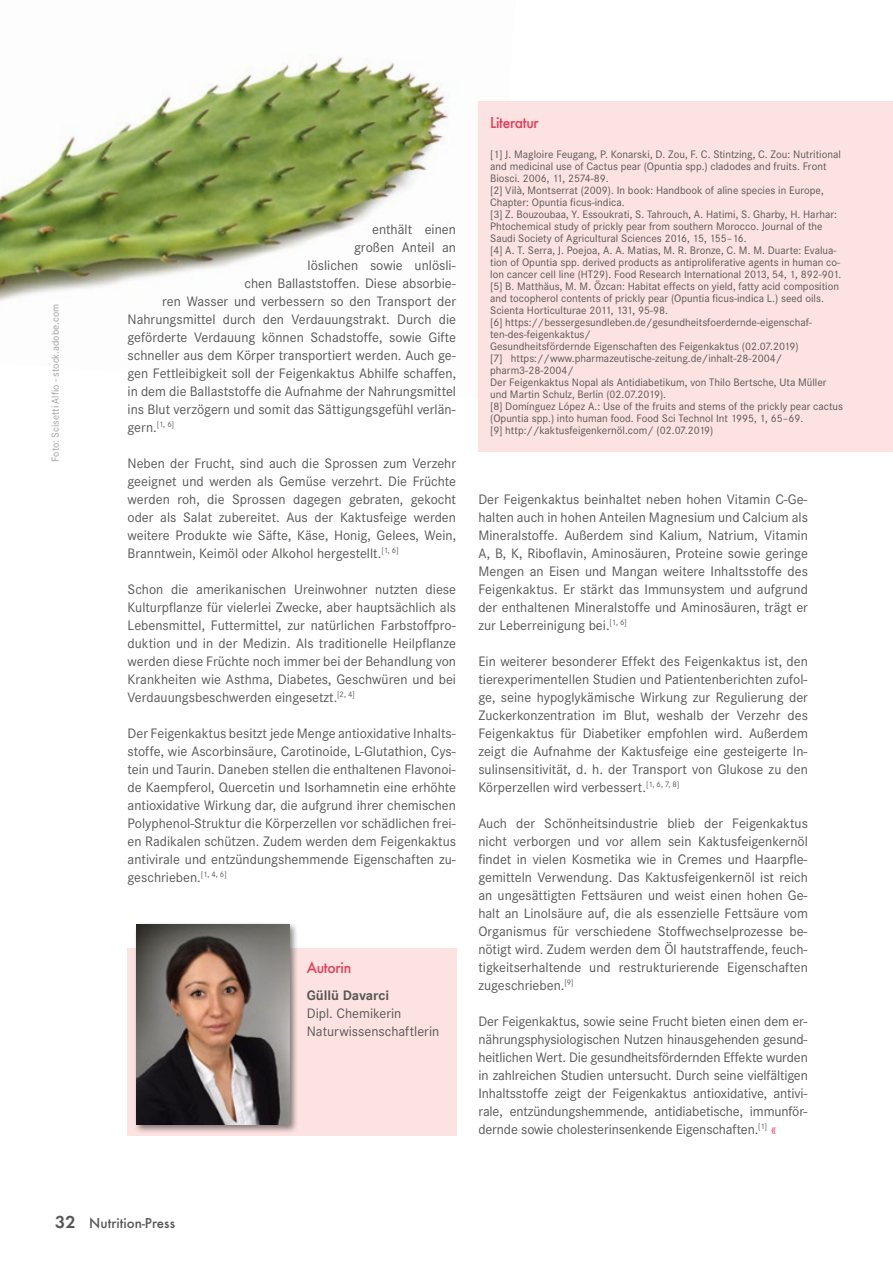
<style>
.page{position:relative;width:893px;height:1263px;background:#fff}
.page>*{position:absolute;margin:0;border:0;box-sizing:border-box;transform-origin:0 0}
.t1{font:500 16.5px "Futura T";letter-spacing:-.02em;color:#e63c57;scale:.95 1}
.t2{font:500 15px "Futura T";color:#575756}
.t3{font:14.25px/18px "Corporate S";color:#575756;text-align:justify}
.t4{font:700 14.25px "Corporate S";color:#575756}
.t5{font:11.25px/12px "Corporate S";color:#575756}
.t6{font:10.5px "Corporate S";color:#a1a1a1}
.s1{color:#e63c57}
.s2{font-weight:600;font-size:18px}
</style>
<div class="page">
<img style="left:0;top:57px;width:448px;height:244px">
<div style="left:128px;top:948px;width:329px;height:187px;background:#fce2e0"></div>
<div style="left:133px;top:922px;width:165px;height:212px;background:#000;opacity:.5"></div>
<img style="left:136px;top:925px;width:153px;height:200px">
<div style="left:478px;top:101px;width:415px;height:351px;background:#fce2e0"></div>
<p class="t6" style="left:49px;top:462px;width:159px;rotate:-90deg">Foto: Scisetti Alfio - stock.adobe.com</p>
<p class="t3" style="left:372px;top:220px;width:86px">enthält einen</p>
<p class="t3" style="left:354px;top:238px;width:104px">großen Anteil an</p>
<p class="t3" style="left:308px;top:256px;width:150px">löslichen sowie unlösli-</p>
<p class="t3" style="left:245px;top:274px;width:213px">chen Ballaststoffen. Diese absorbie-</p>
<p class="t3" style="left:162px;top:292px;width:296px">ren Wasser und verbessern so den Transport der</p>
<p class="t3" style="left:128px;top:310px;width:330px">Nahrungsmittel durch den Verdauungstrakt. Durch die</p>
<p class="t3" style="left:128px;top:328px;width:330px">geförderte Verdauung können Schadstoffe, sowie Gifte</p>
<p class="t3" style="left:128px;top:346px;width:330px">schneller aus dem Körper transportiert werden. Auch ge-</p>
<p class="t3" style="left:128px;top:364px;width:330px">gen Fettleibigkeit soll der Feigenkaktus Abhilfe schaffen,</p>
<p class="t3" style="left:128px;top:382px;width:330px">in dem die Ballaststoffe die Aufnahme der Nahrungsmittel</p>
<p class="t3" style="left:128px;top:400px;width:330px">ins Blut verzögern und somit das Sättigungsgefühl verlän-</p>
<p class="t3" style="left:128px;top:418px;width:48px">gern.<sup>[1,</sup> <sup>6]</sup></p>
<p class="t3" style="left:128px;top:454px;width:330px">Neben der Frucht, sind auch die Sprossen zum Verzehr geeignet und werden als Gemüse verzehrt. Die Früchte werden roh, die Sprossen dagegen gebraten, gekocht oder als Salat zubereitet. Aus der Kaktusfeige werden weitere Produkte wie Säfte, Käse, Honig, Gelees, Wein, Branntwein, Keimöl oder Alkohol hergestellt.<sup>[1,</sup> <sup>6]</sup></p>
<p class="t3" style="left:128px;top:580px;width:330px">Schon die amerikanischen Ureinwohner nutzten diese Kulturpflanze für vielerlei Zwecke, aber hauptsächlich als Lebensmittel, Futtermittel, zur natürlichen Farbstoffpro&shy;duktion und in der Medizin. Als traditionelle Heilpflanze werden diese Früchte noch immer bei der Behandlung von Krankheiten wie Asthma, Diabetes, Geschwüren und bei Verdauungsbeschwerden eingesetzt.<sup>[2,</sup> <sup>4]</sup></p>
<p class="t3" style="left:128px;top:724px;width:330px">Der Feigenkaktus besitzt jede Menge antioxidative Inhalts&shy;stoffe, wie Ascorbinsäure, Carotinoide, L-Glutathion, Cys&shy;tein und Taurin. Daneben stellen die enthaltenen Flavonoi&shy;de Kaempferol, Quercetin und Isorhamnetin eine erhöhte antioxidative Wirkung dar, die aufgrund ihrer chemischen Polyphenol-Struktur die Körperzellen vor schädlichen frei&shy;en Radikalen schützen. Zudem werden dem Feigenkaktus antivirale und entzündungshemmende Eigenschaften zu&shy;geschrieben.<sup>[1,</sup> <sup>4,</sup> <sup>6]</sup></p>
<p class="t1" style="left:307px;top:957px;width:48px">Autorin</p>
<p class="t4" style="left:307px;top:987px;width:84px">Güllü Davarci</p>
<p class="t3" style="left:307px;top:1004px;width:134px">Dipl. Chemikerin<br>Naturwissenschaftlerin</p>
<p class="t1" style="left:490px;top:112px;width:53px">Literatur</p>
<p class="t5" style="left:490px;top:148px;width:354px">[1] J. Magloire Feugang, P. Konarski, D. Zou, F. C. Stintzing, C. Zou: Nutritional and medicinal use of Cactus pear (Opuntia spp.) cladodes and fruits. Front Biosci. 2006, 11, 2574-89.<br>[2] Vilà, Montserrat (2009). In book: Handbook of aline species in Europe, Chapter: Opuntia ficus-indica.<br>[3] Z. Bouzoubaa, Y. Essoukrati, S. Tahrouch, A. Hatimi, S. Gharby, H. Harhar:<br>Phtochemical study of prickly pear from southern Morocco. Journal of the Saudi Society of Agricultural Sciences 2016, 15, 155–16.<br>[4] A. T. Serra, J. Poejoa, A. A. Matias, M. R. Bronze, C. M. M. Duarte: Evalua&shy;tion of Opuntia spp. derived products as antiproliferative agents in human co&shy;lon cancer cell line (HT29). Food Research International 2013, 54, 1, 892-901. [5] B. Matthäus, M. M. Özcan: Habitat effects on yield, fatty acid composition and tocopherol contents of prickly pear (Opuntia ficus-indica L.) seed oils.<br>Scienta Horticulturae 2011, 131, 95-98.<br>[6] https://bessergesundleben.de/gesundheitsfoerdernde-eigenschaf&shy;ten-des-feigenkaktus/<br>Gesundheitsfördernde Eigenschaften des Feigenkaktus (02.07.2019)<br>[7] https://www.pharmazeutische-zeitung.de/inhalt-28-2004/ pharm3-28-2004/<br>Der Feigenkaktus Nopal als Antidiabetikum, von Thilo Bertsche, Uta Müller und Martin Schulz, Berlin (02.07.2019).<br>[8] Domínguez López A.: Use of the fruits and stems of the prickly pear cactus (Opuntia spp.) into human food. Food Sci Technol Int 1995, 1, 65–69.<br>[9] http://kaktusfeigenkernöl.com/ (02.07.2019)</p>
<p class="t3" style="left:478px;top:490px;width:331px">Der Feigenkaktus beinhaltet neben hohen Vitamin C-Ge&shy;halten auch in hohen Anteilen Magnesium und Calcium als Mineralstoffe. Außerdem sind Kalium, Natrium, Vitamin A, B, K, Riboflavin, Aminosäuren, Proteine sowie geringe Mengen an Eisen und Mangan weitere Inhaltsstoffe des Feigenkaktus. Er stärkt das Immunsystem und aufgrund der enthaltenen Mineralstoffe und Aminosäuren, trägt er zur Leberreinigung bei.<sup>[1,</sup> <sup>6]</sup></p>
<p class="t3" style="left:478px;top:652px;width:331px">Ein weiterer besonderer Effekt des Feigenkaktus ist, den tierexperimentellen Studien und Patientenberichten zufol&shy;ge, seine hypoglykämische Wirkung zur Regulierung der Zuckerkonzentration im Blut, weshalb der Verzehr des Feigenkaktus für Diabetiker empfohlen wird. Außerdem zeigt die Aufnahme der Kaktusfeige eine gesteigerte In&shy;sulinsensitivität, d. h. der Transport von Glukose zu den Körperzellen wird verbessert.<sup>[1,</sup> <sup>6,</sup> <sup>7,</sup> <sup>8]</sup></p>
<p class="t3" style="left:478px;top:814px;width:331px">Auch der Schönheitsindustrie blieb der Feigenkaktus nicht verborgen und vor allem sein Kaktusfeigenkernöl findet in vielen Kosmetika wie in Cremes und Haarpfle&shy;gemitteln Verwendung. Das Kaktusfeigenkernöl ist reich an ungesättigten Fettsäuren und weist einen hohen Ge&shy;halt an Linolsäure auf, die als essenzielle Fettsäure vom Organismus für verschiedene Stoffwechselprozesse be&shy;nötigt wird. Zudem werden dem Öl hautstraffende, feuch&shy;tigkeitserhaltende und restrukturierende Eigenschaften zugeschrieben.<sup>[9]</sup></p>
<p class="t3" style="left:478px;top:1012px;width:331px">Der Feigenkaktus, sowie seine Frucht bieten einen dem er&shy;nährungsphysiologischen Nutzen hinausgehenden gesund&shy;heitlichen Wert. Die gesundheitsfördernden Effekte wurden in zahlreichen Studien untersucht. Durch seine vielfältigen Inhaltsstoffe zeigt der Feigenkaktus antioxidative, antivi&shy;rale, entzündungshemmende, antidiabetische, immunför&shy;dernde sowie cholesterinsenkende Eigenschaften.<sup>[1]</sup> <span class="s1">«</span></p>
<p class="t2" style="left:55px;top:1214px;width:121px"><span class="s2">32</span> Nutrition-Press</p>
</div>
